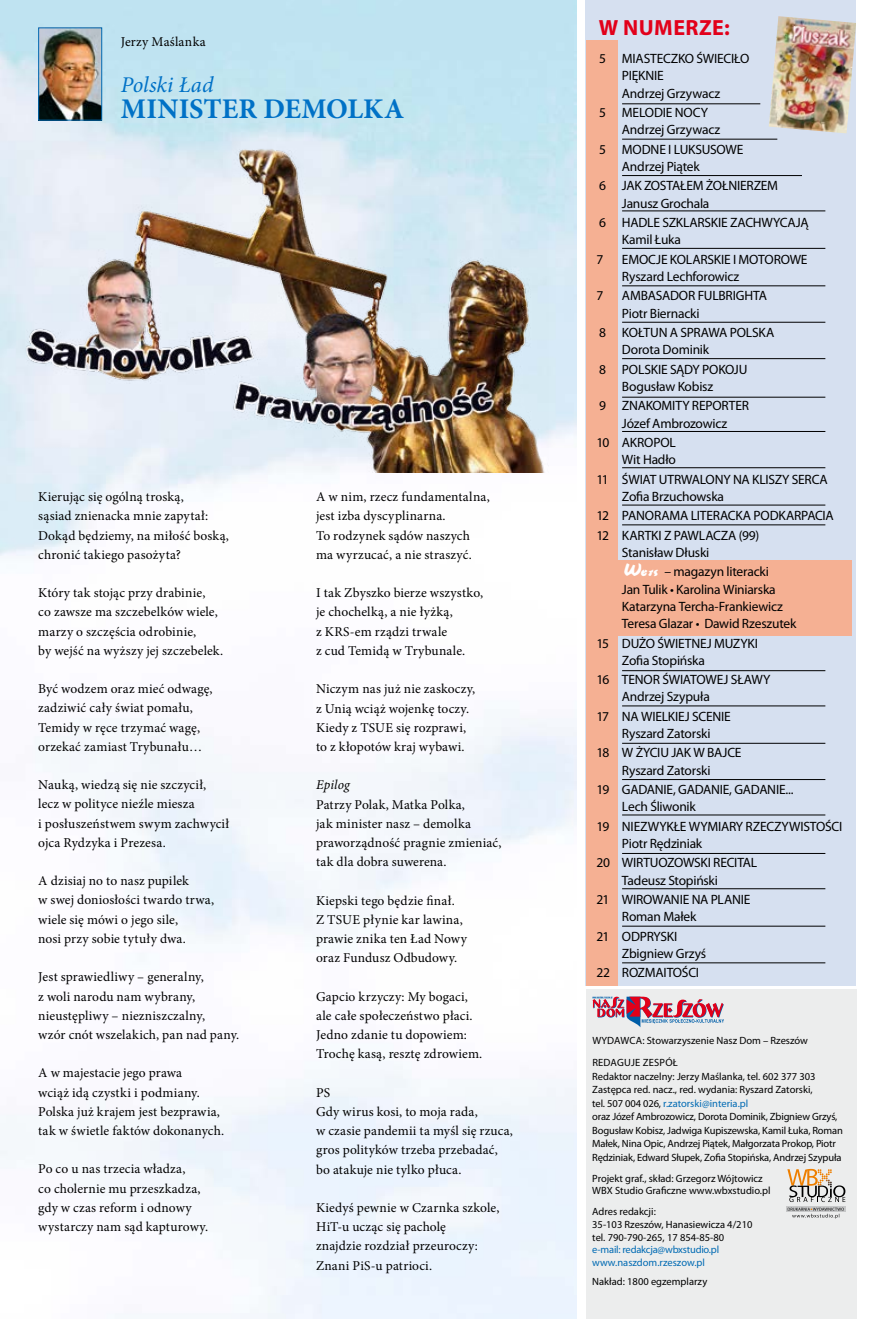
<style>
.page{position:relative;width:893px;height:1319px;background:#fff}
.page>*{position:absolute;margin:0;border:0;box-sizing:border-box;transform-origin:0 0}
.t1{font:700 28.5px "Minion Pro";letter-spacing:.005em;color:#0071c6}
.t2{font:italic 22.5px "Minion Pro";letter-spacing:-.005em;color:#0071c6}
.t3{font:700 22.05px "Myriad Pro";letter-spacing:.02em;color:#e2001a}
.t4{font:13.5px/19.2px "Minion Pro";letter-spacing:.01em;color:#000}
.t5{font:13.5px/17.2px "Myriad Pro";letter-spacing:-.015em;color:#000}
.t6{font:italic 13.5px "Minion Pro";letter-spacing:.005em;color:#000}
.t7{font:10.5px/13.5px "Myriad Pro";letter-spacing:-.005em;color:#000}
.t8{font:10.5px/12.6px "Myriad Pro";letter-spacing:-.02em;color:#006ab3}
.s1{font-family:"EFN Tusz";font-size:16.35px;color:#fff}
.s2{font-family:"EFN Tusz";font-size:13.05px;color:#fff}
.s3{color:#006ab3}
</style>
<div class="page">
<img style="left:0;top:0;width:577px;height:1318px">
<div style="left:585px;top:0;width:271px;height:985px;background:#d6e0f0"></div>
<div style="left:586px;top:40px;width:32px;height:945px;background:#f5b093"></div>
<div style="left:586px;top:989px;width:271px;height:329px;background:#eceded"></div>
<svg style="left:787px;top:1168px;width:58px;height:33px"></svg>
<img style="left:818px;top:1168px;width:14px;height:15px">
<svg style="left:786px;top:1206px;width:59px;height:5px"></svg>
<svg style="left:788px;top:1207px;width:56px;height:11px"></svg>
<svg style="left:592px;top:996px;width:132px;height:31px"></svg>
<img style="left:769px;top:16px;width:87px;height:117px">
<div style="left:591px;top:560px;width:261px;height:75px;background:#f5b093"></div>
<img style="left:40px;top:29px;width:60px;height:89px">
<div style="left:38px;top:27px;width:64px;height:93px;border:1px solid #006ab3"></div>
<img style="left:9px;top:140px;width:539px;height:332px">
<hr style="left:622px;top:103px;width:138px;height:1px;background:#000">
<hr style="left:622px;top:139px;width:155px;height:1px;background:#000">
<hr style="left:622px;top:175px;width:180px;height:1px;background:#000">
<hr style="left:622px;top:211px;width:203px;height:1px;background:#000">
<hr style="left:622px;top:248px;width:203px;height:1px;background:#000">
<hr style="left:622px;top:285px;width:203px;height:1px;background:#000">
<hr style="left:622px;top:322px;width:203px;height:1px;background:#000">
<hr style="left:622px;top:358px;width:203px;height:1px;background:#000">
<hr style="left:622px;top:397px;width:203px;height:1px;background:#000">
<hr style="left:622px;top:431px;width:203px;height:1px;background:#000">
<hr style="left:622px;top:467px;width:203px;height:1px;background:#000">
<hr style="left:622px;top:504px;width:203px;height:1px;background:#000">
<hr style="left:622px;top:524px;width:203px;height:1px;background:#000">
<hr style="left:622px;top:670px;width:203px;height:1px;background:#000">
<hr style="left:622px;top:705px;width:203px;height:1px;background:#000">
<hr style="left:622px;top:743px;width:203px;height:1px;background:#000">
<hr style="left:622px;top:779px;width:203px;height:1px;background:#000">
<hr style="left:622px;top:814px;width:203px;height:1px;background:#000">
<hr style="left:622px;top:853px;width:203px;height:1px;background:#000">
<hr style="left:622px;top:888px;width:203px;height:1px;background:#000">
<hr style="left:622px;top:925px;width:203px;height:1px;background:#000">
<hr style="left:622px;top:962px;width:203px;height:1px;background:#000">
<p class="t4" style="left:121px;top:32px;width:86px">Jerzy Maślanka</p>
<h2 class="t2" style="left:121px;top:69px;width:94px">Polski Ład</h2>
<h1 class="t1" style="left:121px;top:89px;width:285px">MINISTER DEMOLKA</h1>
<p class="t4" style="left:38px;top:487px;width:192px">Kierując się ogólną troską,<br>sąsiad znienacka mnie zapytał:<br>Dokąd będziemy, na miłość boską, chronić takiego pasożyta?</p>
<p class="t4" style="left:38px;top:583px;width:186px">Który tak stojąc przy drabinie,<br>co zawsze ma szczebelków wiele, marzy o szczęścia odrobinie,<br>by wejść na wyższy jej szczebelek.</p>
<p class="t4" style="left:38px;top:679px;width:176px">Być wodzem oraz mieć odwagę, zadziwić cały świat pomału,<br>Temidy w ręce trzymać wagę, orzekać zamiast Trybunału…</p>
<p class="t4" style="left:38px;top:775px;width:193px">Nauką, wiedzą się nie szczycił, lecz w polityce nieźle miesza<br>i posłuszeństwem swym zachwycił ojca Rydzyka i Prezesa.</p>
<p class="t4" style="left:38px;top:871px;width:177px">A dzisiaj no to nasz pupilek<br>w swej doniosłości twardo trwa, wiele się mówi o jego sile,<br>nosi przy sobie tytuły dwa.</p>
<p class="t4" style="left:38px;top:967px;width:203px">Jest sprawiedliwy – generalny,<br>z woli narodu nam wybrany, nieustępliwy – niezniszczalny,<br>wzór cnót wszelakich, pan nad pany.</p>
<p class="t4" style="left:38px;top:1063px;width:187px">A w majestacie jego prawa<br>wciąż idą czystki i podmiany.<br>Polska już krajem jest bezprawia, tak w świetle faktów dokonanych.</p>
<p class="t4" style="left:38px;top:1159px;width:171px">Po co u nas trzecia władza,<br>co cholernie mu przeszkadza, gdy w czas reform i odnowy wystarczy nam sąd kapturowy.</p>
<p class="t4" style="left:316px;top:487px;width:175px">A w nim, rzecz fundamentalna, jest izba dyscyplinarna.<br>To rodzynek sądów naszych ma wyrzucać, a nie straszyć.</p>
<p class="t4" style="left:316px;top:583px;width:169px">I tak Zbyszko bierze wszystko, je chochelką, a nie łyżką,<br>z KRS-em rządzi trwale<br>z cud Temidą w Trybunale.</p>
<p class="t4" style="left:316px;top:679px;width:161px">Niczym nas już nie zaskoczy, z Unią wciąż wojenkę toczy.<br>Kiedy z TSUE się rozprawi, to z kłopotów kraj wybawi.</p>
<p class="t6" style="left:316px;top:775px;width:35px">Epilog</p>
<p class="t4" style="left:316px;top:794px;width:187px">Patrzy Polak, Matka Polka,<br>jak minister nasz – demolka praworządność pragnie zmieniać, tak dla dobra suwerena.</p>
<p class="t4" style="left:316px;top:890px;width:152px">Kiepski tego będzie finał.<br>Z TSUE płynie kar lawina, prawie znika ten Ład Nowy oraz Fundusz Odbudowy.</p>
<p class="t4" style="left:316px;top:986px;width:168px">Gapcio krzyczy: My bogaci, ale całe społeczeństwo płaci.<br>Jedno zdanie tu dopowiem:<br>Trochę kasą, resztę zdrowiem.</p>
<p class="t4" style="left:316px;top:1082px;width:198px">PS<br>Gdy wirus kosi, to moja rada,<br>w czasie pandemii ta myśl się rzuca, gros polityków trzeba przebadać, bo atakuje nie tylko płuca.</p>
<p class="t4" style="left:316px;top:1197px;width:185px">Kiedyś pewnie w Czarnka szkole,<br>HiT-u ucząc się pacholę<br>znajdzie rozdział przeuroczy:<br>Znani PiS-u patrioci.</p>
<h3 class="t3" style="left:599px;top:13px;width:133px">W NUMERZE:</h3>
<p class="t5" style="left:622px;top:50px;width:129px;text-indent:-23px">5 MIASTECZKO ŚWIECIŁO<br>PIĘKNIE<br>Andrzej Grzywacz</p>
<p class="t5" style="left:622px;top:104px;width:100px;text-indent:-23px">5 MELODIE NOCY<br>Andrzej Grzywacz</p>
<p class="t5" style="left:622px;top:140px;width:123px;text-indent:-23px">5 MODNE I LUKSUSOWE<br>Andrzej Piątek</p>
<p class="t5" style="left:622px;top:177px;width:158px;text-indent:-23px">6 JAK ZOSTAŁEM ŻOŁNIERZEM<br>Janusz Grochala</p>
<p class="t5" style="left:622px;top:214px;width:188px;text-indent:-23px">6 HADLE SZKLARSKIE ZACHWYCAJĄ<br>Kamil Łuka</p>
<p class="t5" style="left:596px;top:250px;width:8px">7</p>
<p class="t5" style="left:622px;top:250px;width:187px">EMOCJE KOLARSKIE I MOTOROWE<br>Ryszard Lechforowicz</p>
<p class="t5" style="left:596px;top:287px;width:8px">7</p>
<p class="t5" style="left:622px;top:287px;width:147px">AMBASADOR FULBRIGHTA<br>Piotr Biernacki</p>
<p class="t5" style="left:622px;top:323px;width:154px;text-indent:-23px">8 KOŁTUN A SPRAWA POLSKA<br>Dorota Dominik</p>
<p class="t5" style="left:622px;top:360px;width:127px;text-indent:-23px">8 POLSKIE SĄDY POKOJU<br>Bogusław Kobisz</p>
<p class="t5" style="left:599px;top:397px;width:151px;text-align:center">9 ZNAKOMITY REPORTER<br>Józef Ambrozowicz</p>
<p class="t5" style="left:596px;top:433px;width:81px;text-align:right">10 AKROPOL<br>Wit Hadło</p>
<p class="t5" style="left:622px;top:470px;width:207px;text-indent:-26px">11 ŚWIAT UTRWALONY NA KLISZY SERCA<br>Zofia Brzuchowska</p>
<p class="t5" style="left:596px;top:506px;width:239px;line-height:19.4px">12 PANORAMA LITERACKA PODKARPACIA<br>12 KARTKI Z PAWLACZA (99)</p>
<p class="t5" style="left:622px;top:542px;width:148px;line-height:19.4px">Stanisław Dłuski<br><span class="s1">W</span><span class="s2">ers</span> – magazyn literacki</p>
<p class="t5" style="left:622px;top:580px;width:176px">Jan Tulik • Karolina Winiarska<br>Katarzyna Tercha-Frankiewicz<br>Teresa Glazar • Dawid Rzeszutek</p>
<p class="t5" style="left:622px;top:634px;width:138px;text-indent:-26px">15 DUŻO ŚWIETNEJ MUZYKI<br>Zofia Stopińska</p>
<p class="t5" style="left:622px;top:670px;width:150px;text-indent:-26px">16 TENOR ŚWIATOWEJ SŁAWY<br>Andrzej Szypuła</p>
<p class="t5" style="left:596px;top:707px;width:136px;text-align:center">17 NA WIELKIEJ SCENIE<br>Ryszard Zatorski</p>
<p class="t5" style="left:596px;top:744px;width:147px;text-align:center">18 W ŻYCIU JAK W BAJCE<br>Ryszard Zatorski</p>
<p class="t5" style="left:622px;top:780px;width:173px;text-indent:-26px">19 GADANIE, GADANIE, GADANIE...<br>Lech Śliwonik</p>
<p class="t5" style="left:622px;top:817px;width:222px;text-indent:-26px">19 NIEZWYKŁE WYMIARY RZECZYWISTOŚCI<br>Piotr Rędziniak</p>
<p class="t5" style="left:622px;top:853px;width:137px;text-indent:-26px">20 WIRTUOZOWSKI RECITAL<br>Tadeusz Stopiński</p>
<p class="t5" style="left:622px;top:890px;width:130px;text-indent:-26px">21 WIROWANIE NA PLANIE<br>Roman Małek</p>
<p class="t5" style="left:622px;top:927px;width:86px;text-indent:-25px">21 ODPRYSKI<br>Zbigniew Grzyś</p>
<p class="t5" style="left:596px;top:963px;width:104px">22 ROZMAITOŚCI</p>
<p class="t7" style="left:592px;top:1029px;width:217px;line-height:22px">WYDAWCA: Stowarzyszenie Nasz Dom – Rzeszów<br>REDAGUJE ZESPÓŁ</p>
<p class="t7" style="left:592px;top:1068px;width:252px">Redaktor naczelny: Jerzy Maślanka, tel. 602 377 303<br>Zastępca red. nacz., red. wydania: Ryszard Zatorski,<br>tel. 507 004 026, <span class="s3">r.zatorski@interia.pl<br></span>oraz Józef Ambrozowicz, Dorota Dominik, Zbigniew Grzyś, Bogusław Kobisz, Jadwiga Kupiszewska, Kamil Łuka, Roman Małek, Nina Opic, Andrzej Piątek, Małgorzata Prokop, Piotr Rędziniak, Edward Słupek, Zofia Stopińska, Andrzej Szypuła</p>
<p class="t7" style="left:592px;top:1171px;width:180px;line-height:12.6px">Projekt graf., skład: Grzegorz Wójtowicz<br>WBX Studio Graficzne www.wbxstudio.pl</p>
<p class="t7" style="left:592px;top:1205px;width:162px;line-height:12.6px">Adres redakcji:<br>35-103 Rzeszów, Hanasiewicza 4/210 tel. 790-790-265, 17 854-85-80</p>
<p class="t8" style="left:592px;top:1242px;width:128px">e-mail: redakcja@wbxstudio.pl www.naszdom.rzeszow.pl</p>
<p class="t7" style="left:592px;top:1273px;width:117px">Nakład: 1800 egzemplarzy</p>
</div>
